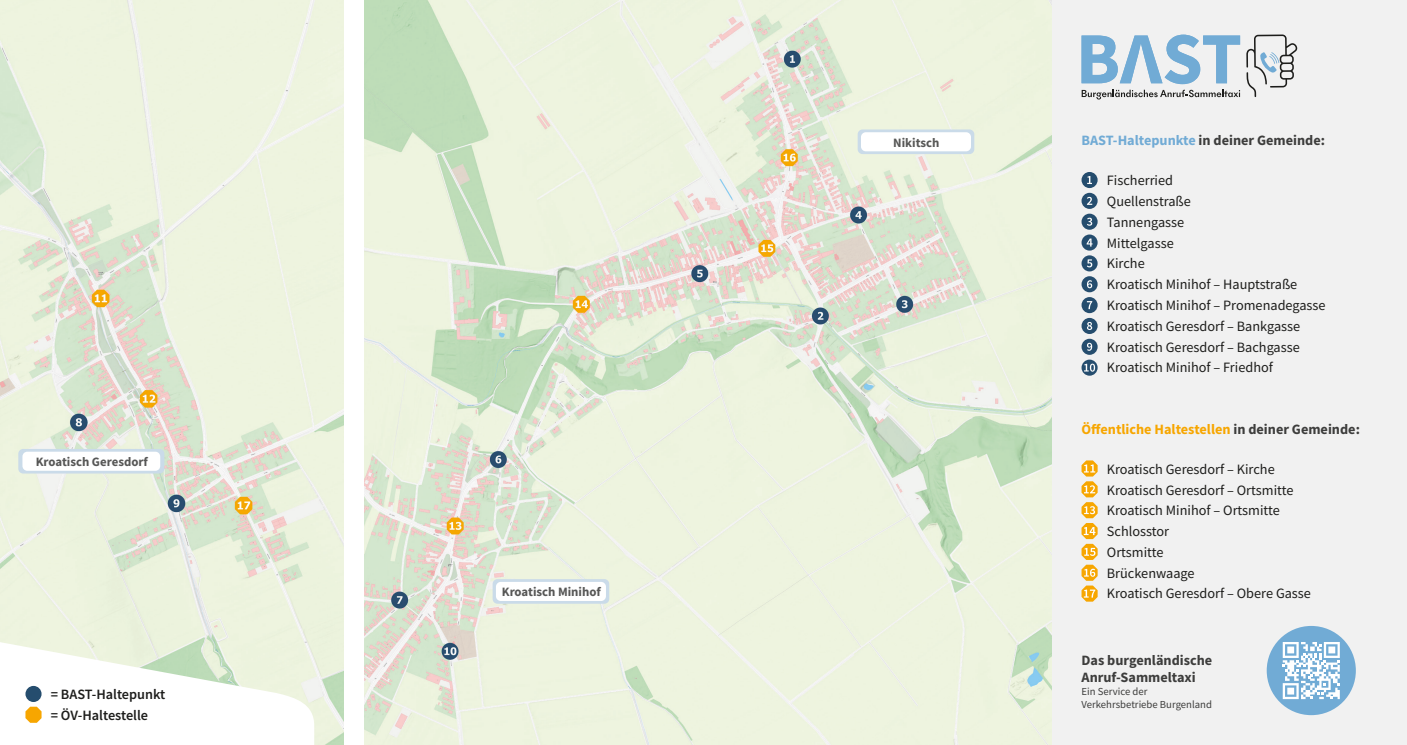
<style>
.page{position:relative;width:1407px;height:745px;background:#fff}
.page>*{position:absolute;margin:0;border:0;box-sizing:border-box;transform-origin:0 0}
.t1{font:14.25px "Source Sans Pro";color:#1d1d1b}
.t2{font:700 14.25px "Source Sans Pro";color:#3d3d3c}
.t3{font:700 14.25px "Source Sans Pro";color:#f7a600}
.t4{font:600 14.25px "Source Sans Pro";color:#1d1d1b}
.t5{font:700 12.75px "Source Sans Pro";color:#575756}
.t6{font:10.75px "Source Sans Pro";color:#3d3d3c}
.s1{color:#71abd5}
.s2{color:#3d3d3c}
</style>
<div class="page">
<img style="left:0;top:0;width:1052px;height:744px">
<svg style="left:0;top:507px;width:314px;height:237px;fill:#eef3df"></svg>
<svg style="left:25px;top:706px;width:17px;height:16px"></svg>
<div style="left:25px;top:685px;width:17px;height:16px;background:#254d6e;border-radius:50%"></div>
<div style="left:857px;top:129px;width:117px;height:25px;background:linear-gradient(to right,#d2e0ec,#d2e0ec);border-radius:5px"></div>
<div style="left:861px;top:132px;width:110px;height:19px;background:#fff;border-radius:5px"></div>
<svg style="left:493px;top:578px;width:116px;height:25px"></svg>
<div style="left:496px;top:581px;width:110px;height:19px;background:#fff;border-radius:5px"></div>
<svg style="left:18px;top:448px;width:146px;height:25px"></svg>
<div style="left:22px;top:451px;width:138px;height:19px;background:#fff;border-radius:5px"></div>
<div style="left:345px;top:0;width:19px;height:744px;background:#fff"></div>
<div style="left:1052px;top:0;width:355px;height:744px;background:#f1f1f1"></div>
<div style="left:1266px;top:625px;width:90px;height:89px;background:#71abd5;border-radius:50%"></div>
<svg style="left:1282px;top:642px;width:58px;height:56px"></svg>
<svg style="left:1081px;top:35px;width:159px;height:49px"></svg>
<svg style="left:1246px;top:34px;width:51px;height:63px"></svg>
<svg style="left:1081px;top:90px;width:159px;height:9px"></svg>
<div style="left:1081px;top:172px;width:16px;height:16px;background:#254d6e;border-radius:50%"></div>
<svg style="left:1087px;top:176px;width:5px;height:8px"></svg>
<svg style="left:1081px;top:255px;width:16px;height:16px"></svg>
<svg style="left:1087px;top:259px;width:5px;height:8px"></svg>
<div style="left:1081px;top:193px;width:16px;height:16px;background:#254d6e;border-radius:50%"></div>
<svg style="left:1087px;top:197px;width:5px;height:8px"></svg>
<div style="left:1081px;top:276px;width:16px;height:16px;background:#254d6e;border-radius:50%"></div>
<svg style="left:1087px;top:280px;width:5px;height:8px"></svg>
<svg style="left:1081px;top:338px;width:16px;height:16px"></svg>
<svg style="left:1081px;top:359px;width:16px;height:16px"></svg>
<svg style="left:1081px;top:213px;width:16px;height:16px"></svg>
<svg style="left:1087px;top:217px;width:5px;height:8px"></svg>
<svg style="left:1081px;top:234px;width:16px;height:16px"></svg>
<svg style="left:1086px;top:238px;width:6px;height:8px"></svg>
<div style="left:1081px;top:297px;width:16px;height:16px;background:#254d6e;border-radius:50%"></div>
<svg style="left:1087px;top:301px;width:5px;height:8px"></svg>
<div style="left:1081px;top:318px;width:16px;height:16px;background:#254d6e;border-radius:50%"></div>
<svg style="left:1087px;top:322px;width:5px;height:8px"></svg>
<svg style="left:1087px;top:342px;width:5px;height:8px"></svg>
<svg style="left:1084px;top:363px;width:11px;height:8px"></svg>
<svg style="left:1081px;top:460px;width:16px;height:141px"></svg>
<p class="t5" style="left:36px;top:453px;width:114px">Kroatisch Geresdorf</p>
<p class="t4" style="left:51px;top:684px;width:116px">= BAST-Haltepunkt</p>
<p class="t4" style="left:51px;top:705px;width:99px">= ÖV-Haltestelle</p>
<p class="t5" style="left:502px;top:583px;width:100px">Kroatisch Minihof</p>
<p class="t5" style="left:893px;top:134px;width:48px">Nikitsch</p>
<p class="t2" style="left:1081px;top:131px;width:245px"><span class="s1">BAST-Haltepunkte</span> in deiner Gemeinde:</p>
<p class="t1" style="left:1107px;top:171px;width:68px">Fischerried</p>
<p class="t1" style="left:1107px;top:192px;width:85px">Quellenstraße</p>
<p class="t1" style="left:1107px;top:213px;width:79px">Tannengasse</p>
<p class="t1" style="left:1107px;top:234px;width:68px">Mittelgasse</p>
<p class="t1" style="left:1107px;top:254px;width:39px">Kirche</p>
<p class="t1" style="left:1107px;top:275px;width:192px">Kroatisch Minihof – Hauptstraße</p>
<p class="t1" style="left:1107px;top:296px;width:220px">Kroatisch Minihof – Promenadegasse</p>
<p class="t1" style="left:1107px;top:317px;width:195px">Kroatisch Geresdorf – Bankgasse</p>
<p class="t1" style="left:1107px;top:337px;width:194px">Kroatisch Geresdorf – Bachgasse</p>
<p class="t1" style="left:1107px;top:358px;width:168px">Kroatisch Minihof – Friedhof</p>
<p class="t3" style="left:1081px;top:419px;width:280px">Öffentliche Haltestellen <span class="s2">in deiner Gemeinde:</span></p>
<p class="t1" style="left:1107px;top:459px;width:169px">Kroatisch Geresdorf – Kirche</p>
<p class="t1" style="left:1107px;top:480px;width:188px">Kroatisch Geresdorf – Ortsmitte</p>
<p class="t1" style="left:1107px;top:501px;width:174px">Kroatisch Minihof – Ortsmitte</p>
<p class="t1" style="left:1107px;top:522px;width:64px">Schlosstor</p>
<p class="t1" style="left:1107px;top:542px;width:58px">Ortsmitte</p>
<p class="t1" style="left:1107px;top:563px;width:89px">Brückenwaage</p>
<p class="t1" style="left:1107px;top:584px;width:206px">Kroatisch Geresdorf – Obere Gasse</p>
<p class="t2" style="left:1081px;top:650px;width:132px">Das burgenländische</p>
<p class="t2" style="left:1081px;top:667px;width:116px">Anruf-Sammeltaxi</p>
<p class="t6" style="left:1081px;top:684px;width:67px">Ein Service der</p>
<p class="t6" style="left:1081px;top:697px;width:132px">Verkehrsbetriebe Burgenland</p>
</div>
